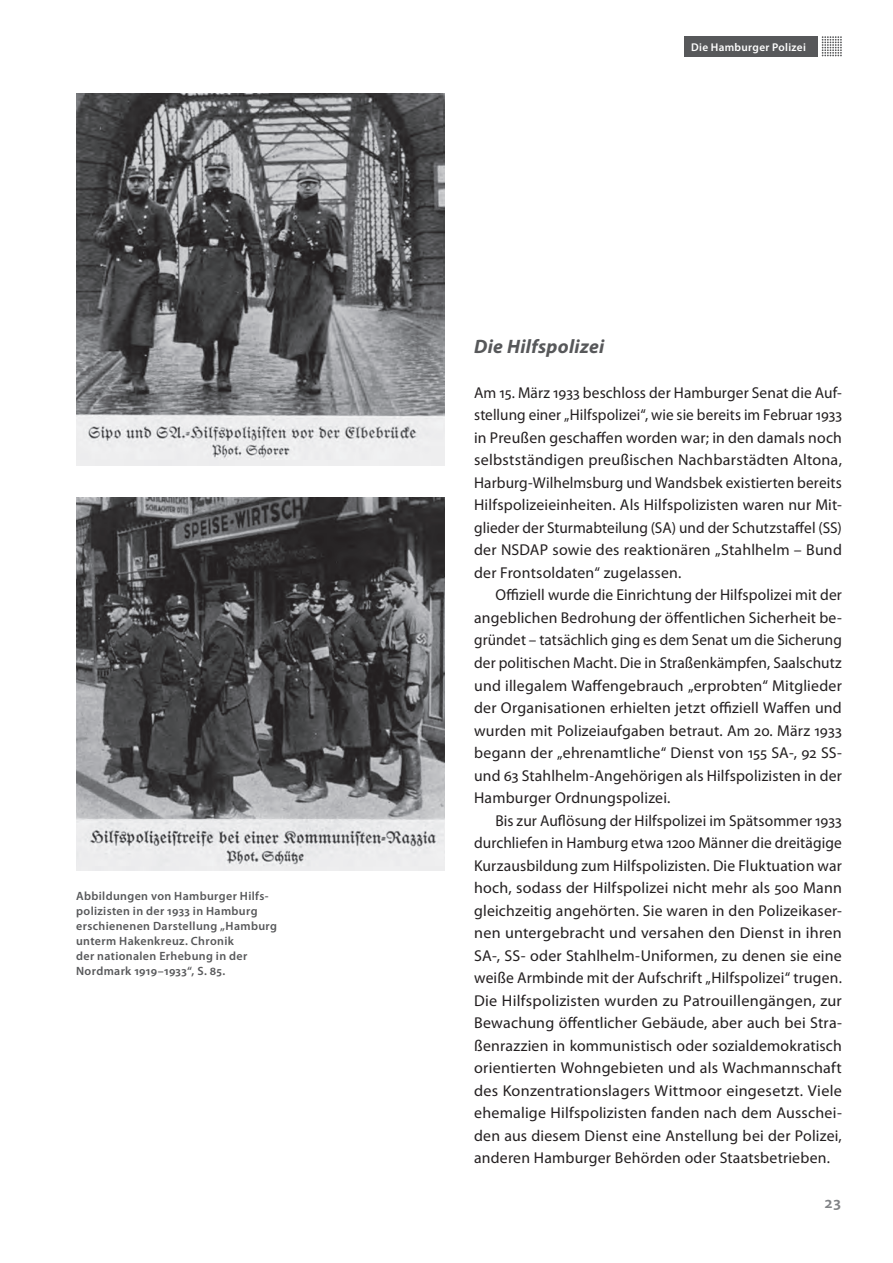
<style>
.page{position:relative;width:893px;height:1263px;background:#fff}
.page>*{position:absolute;margin:0;border:0;box-sizing:border-box;transform-origin:0 0}
.t1{font:italic 700 19.5px "Myriad Pro";letter-spacing:.015em;color:#57585a}
.t2{font:600 16.5px "Myriad Pro";color:#808285}
.t3{font:15.75px/22.5px "Myriad Pro";letter-spacing:.015em;color:#231f20;text-align:justify}
.t4{font:600 12px/15px "Myriad Pro";letter-spacing:.03em;color:#57585a}
.t5{font:600 11.25px "Myriad Pro";letter-spacing:.025em;color:#fff}
</style>
<div class="page">
<svg style="left:822px;top:36px;width:20px;height:20px"></svg>
<div style="left:684px;top:36px;width:134px;height:20px;background:#57585a"></div>
<img style="left:77px;top:94px;width:367px;height:371px">
<img style="left:77px;top:498px;width:367px;height:373px">
<p class="t4" style="left:76px;top:888px;width:203px">Abbildungen von Hamburger Hilfs&shy;polizisten in der 1933 in Hamburg erschienenen Darstellung „Hamburg unterm Hakenkreuz. Chronik<br>der nationalen Erhebung in der<br>Nordmark 1919–1933“, S. 85.</p>
<p class="t5" style="left:691px;top:40px;width:116px">Die Hamburger Polizei</p>
<p class="t1" style="left:474px;top:334px;width:132px">Die Hilfspolizei</p>
<p class="t3" style="left:474px;top:381px;width:369px">Am 15. März 1933 beschloss der Hamburger Senat die Auf&shy;stellung einer „Hilfspolizei“, wie sie bereits im Februar 1933 in Preußen geschaffen worden war; in den damals noch selbstständigen preußischen Nachbarstädten Altona, Harburg-Wilhelmsburg und Wandsbek existierten bereits Hilfspolizeieinheiten. Als Hilfspolizisten waren nur Mit&shy;glieder der Sturmabteilung (SA) und der Schutzstaffel (SS) der NSDAP sowie des reaktionären „Stahlhelm – Bund der Frontsoldaten“ zugelassen.</p>
<p class="t3" style="left:474px;top:584px;width:369px;text-indent:21px">Offiziell wurde die Einrichtung der Hilfspolizei mit der angeblichen Bedrohung der öffentlichen Sicherheit be&shy;gründet – tatsächlich ging es dem Senat um die Sicherung der politischen Macht. Die in Straßenkämpfen, Saalschutz und illegalem Waffengebrauch „erprobten“ Mitglieder der Organisationen erhielten jetzt offiziell Waffen und wurden mit Polizeiaufgaben betraut. Am 20. März 1933 begann der „ehrenamtliche“ Dienst von 155 SA-, 92 SS&shy;und 63 Stahlhelm-Angehörigen als Hilfspolizisten in der Hamburger Ordnungspolizei.</p>
<p class="t3" style="left:474px;top:809px;width:369px;text-indent:21px">Bis zur Auflösung der Hilfspolizei im Spätsommer 1933 durchliefen in Hamburg etwa 1200 Männer die dreitägige Kurzausbildung zum Hilfspolizisten. Die Fluktuation war hoch, sodass der Hilfspolizei nicht mehr als 500 Mann gleichzeitig angehörten. Sie waren in den Polizeikaser&shy;nen untergebracht und versahen den Dienst in ihren SA-, SS- oder Stahlhelm-Uniformen, zu denen sie eine weiße Armbinde mit der Aufschrift „Hilfspolizei“ trugen.<br>Die Hilfspolizisten wurden zu Patrouillengängen, zur Bewachung öffentlicher Gebäude, aber auch bei Stra&shy;ßenrazzien in kommunistisch oder sozialdemokratisch orientierten Wohngebieten und als Wachmannschaft des Konzentrationslagers Wittmoor eingesetzt. Viele ehemalige Hilfspolizisten fanden nach dem Ausschei&shy;den aus diesem Dienst eine Anstellung bei der Polizei, anderen Hamburger Behörden oder Staatsbetrieben.</p>
<p class="t2" style="left:824px;top:1192px;width:19px">23</p>
</div>
